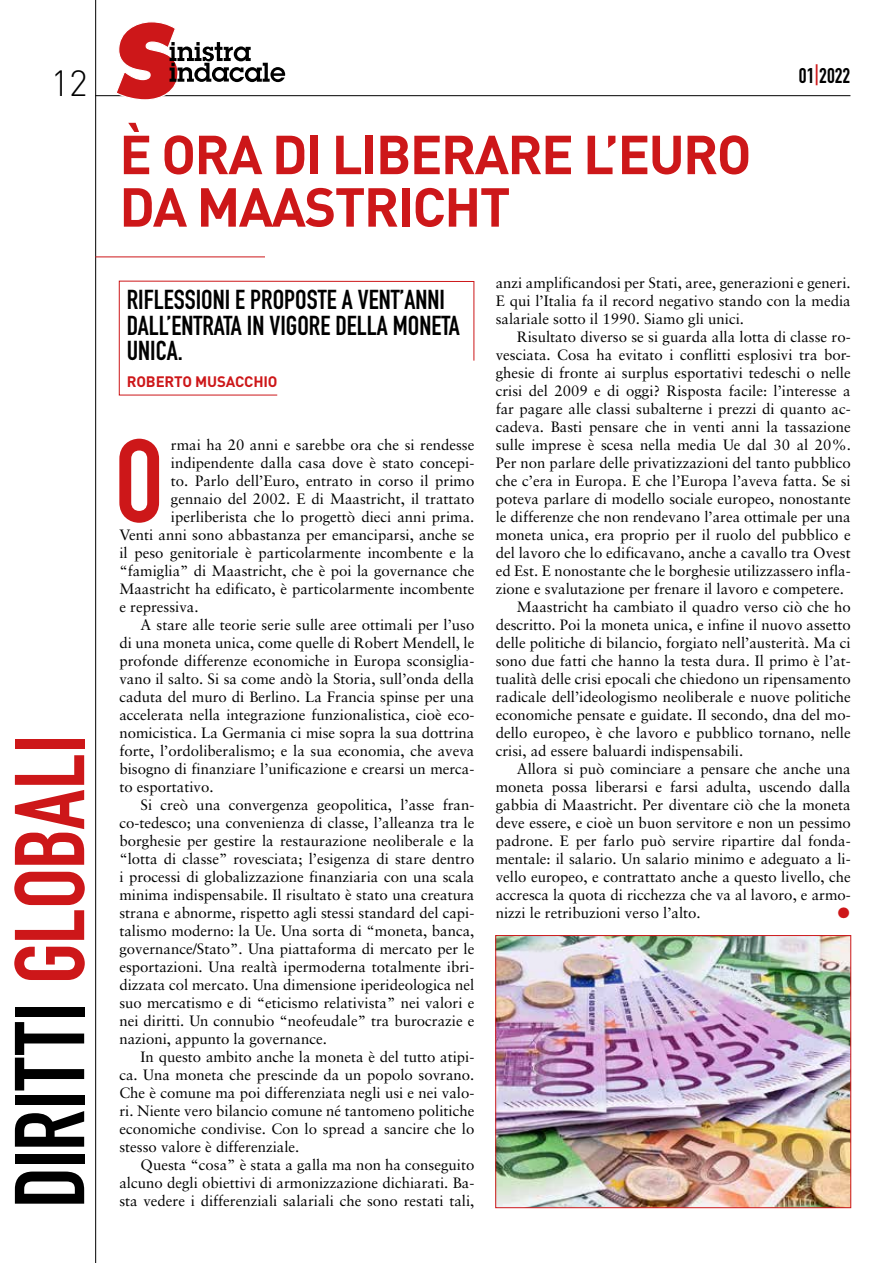
<style>
.page{position:relative;width:893px;height:1263px;background:#fff}
.page>*{position:absolute;margin:0;border:0;box-sizing:border-box;transform-origin:0 0}
.t1{font:116.1px "DIN Engschrift Std";color:#cd1719}
.t2{font:97.35px "DIN Engschrift Std";letter-spacing:-.005em;color:#000}
.t3{font:700 54px/52.5px "DIN";letter-spacing:-.03em;color:#cd1719}
.t4{font:300 36px "DIN";color:#000}
.t5{font:27px/25.5px "DIN Engschrift Std";color:#000}
.t6{font:21px "DIN Engschrift Std";color:#000}
.t7{font:15px/18px "Sabon";color:#000;text-align:justify}
.t8{font:700 15px "DIN";letter-spacing:-.01em;color:#cd1719}
.t9{font:15px "Zapf Dingbats";color:#cd1719}
.s1{color:#cd1719}
</style>
<div class="page">
<hr style="left:95px;top:95px;width:755px;height:1px;background:#000">
<svg style="left:115px;top:22px;width:170px;height:78px"></svg>
<hr style="left:95px;top:0;width:1px;height:1263px;background:#000">
<hr style="left:95px;top:256px;width:170px;height:1px;background:#cd1719">
<svg style="left:119px;top:280px;width:356px;height:116px"></svg>
<img style="left:497px;top:937px;width:352px;height:269px">
<div style="left:495px;top:935px;width:356px;height:273px;border:1px solid #cd1719"></div>
<h3 class="t4" style="left:51px;top:61px;width:39px">12</h3>
<h2 class="t2" style="left:-7px;top:1208px;width:475px;rotate:-90deg">DIRITTI <span class="s1">GLOBALI</span></h2>
<h3 class="t3" style="left:119px;top:126px;width:634px">È ORA DI LIBERARE L’EURO<br>DA MAASTRICHT</h3>
<h3 class="t6" style="left:799px;top:63px;width:53px">01<span class="s1">|</span>2022</h3>
<h3 class="t5" style="left:127px;top:287px;width:335px">RIFLESSIONI E PROPOSTE A VENT’ANNI<br>DALL’ENTRATA IN VIGORE DELLA MONETA<br>UNICA.</h3>
<p class="t8" style="left:127px;top:372px;width:152px">ROBERTO MUSACCHIO</p>
<h1 class="t1" style="left:114px;top:413px;width:51px">O</h1>
<p class="t7" style="left:171px;top:436px;width:305px">rmai ha 20 anni e sarebbe ora che si rendesse</p>
<p class="t7" style="left:171px;top:454px;width:305px">indipendente dalla casa dove è stato concepi-</p>
<p class="t7" style="left:171px;top:472px;width:305px">to. Parlo dell’Euro, entrato in corso il primo</p>
<p class="t7" style="left:171px;top:490px;width:305px">gennaio del 2002. E di Maastricht, il trattato</p>
<p class="t7" style="left:171px;top:508px;width:305px">iperliberista che lo progettò dieci anni prima.</p>
<p class="t7" style="left:119px;top:526px;width:357px">Venti anni sono abbastanza per emanciparsi, anche se</p>
<p class="t7" style="left:119px;top:544px;width:357px">il peso genitoriale è particolarmente incombente e la</p>
<p class="t7" style="left:119px;top:562px;width:356px">“famiglia” di Maastricht, che è poi la governance che</p>
<p class="t7" style="left:119px;top:580px;width:357px">Maastricht ha edificato, è particolarmente incombente</p>
<p class="t7" style="left:119px;top:598px;width:81px">e repressiva.</p>
<p class="t7" style="left:141px;top:616px;width:335px">A stare alle teorie serie sulle aree ottimali per l’uso</p>
<p class="t7" style="left:119px;top:634px;width:357px">di una moneta unica, come quelle di Robert Mendell, le</p>
<p class="t7" style="left:119px;top:652px;width:357px">profonde differenze economiche in Europa sconsiglia-</p>
<p class="t7" style="left:119px;top:670px;width:357px">vano il salto. Si sa come andò la Storia, sull’onda della</p>
<p class="t7" style="left:119px;top:688px;width:357px">caduta del muro di Berlino. La Francia spinse per una</p>
<p class="t7" style="left:119px;top:706px;width:357px">accelerata nella integrazione funzionalistica, cioè eco-</p>
<p class="t7" style="left:119px;top:724px;width:357px">nomicistica. La Germania ci mise sopra la sua dottrina</p>
<p class="t7" style="left:119px;top:742px;width:357px">forte, l’ordoliberalismo; e la sua economia, che aveva</p>
<p class="t7" style="left:119px;top:760px;width:357px">bisogno di finanziare l’unificazione e crearsi un merca-</p>
<p class="t7" style="left:119px;top:778px;width:96px">to esportativo.</p>
<p class="t7" style="left:141px;top:796px;width:335px">Si creò una convergenza geopolitica, l’asse fran-</p>
<p class="t7" style="left:119px;top:814px;width:357px">co-tedesco; una convenienza di classe, l’alleanza tra le</p>
<p class="t7" style="left:119px;top:832px;width:357px">borghesie per gestire la restaurazione neoliberale e la</p>
<p class="t7" style="left:119px;top:850px;width:357px">“lotta di classe” rovesciata; l’esigenza di stare dentro</p>
<p class="t7" style="left:119px;top:868px;width:357px">i processi di globalizzazione finanziaria con una scala</p>
<p class="t7" style="left:119px;top:886px;width:357px">minima indispensabile. Il risultato è stato una creatura</p>
<p class="t7" style="left:119px;top:904px;width:357px">strana e abnorme, rispetto agli stessi standard del capi-</p>
<p class="t7" style="left:119px;top:922px;width:357px">talismo moderno: la Ue. Una sorta di “moneta, banca,</p>
<p class="t7" style="left:119px;top:940px;width:357px">governance/Stato”. Una piattaforma di mercato per le</p>
<p class="t7" style="left:119px;top:958px;width:357px">esportazioni. Una realtà ipermoderna totalmente ibri-</p>
<p class="t7" style="left:119px;top:976px;width:357px">dizzata col mercato. Una dimensione iperideologica nel</p>
<p class="t7" style="left:119px;top:994px;width:357px">suo mercatismo e di “eticismo relativista” nei valori e</p>
<p class="t7" style="left:119px;top:1012px;width:357px">nei diritti. Un connubio “neofeudale” tra burocrazie e</p>
<p class="t7" style="left:119px;top:1030px;width:209px">nazioni, appunto la governance.</p>
<p class="t7" style="left:141px;top:1048px;width:335px">In questo ambito anche la moneta è del tutto atipi-</p>
<p class="t7" style="left:119px;top:1066px;width:357px">ca. Una moneta che prescinde da un popolo sovrano.</p>
<p class="t7" style="left:119px;top:1084px;width:357px">Che è comune ma poi differenziata negli usi e nei valo-</p>
<p class="t7" style="left:119px;top:1102px;width:357px">ri. Niente vero bilancio comune né tantomeno politiche</p>
<p class="t7" style="left:119px;top:1120px;width:357px">economiche condivise. Con lo spread a sancire che lo</p>
<p class="t7" style="left:119px;top:1138px;width:181px">stesso valore è differenziale.</p>
<p class="t7" style="left:141px;top:1156px;width:335px">Questa “cosa” è stata a galla ma non ha conseguito</p>
<p class="t7" style="left:119px;top:1174px;width:357px">alcuno degli obiettivi di armonizzazione dichiarati. Ba-</p>
<p class="t7" style="left:119px;top:1192px;width:357px">sta vedere i differenziali salariali che sono restati tali,</p>
<p class="t7" style="left:496px;top:274px;width:357px">anzi amplificandosi per Stati, aree, generazioni e generi.<br>E qui l’Italia fa il record negativo stando con la media salariale sotto il 1990. Siamo gli unici.</p>
<p class="t7" style="left:517px;top:328px;width:335px">Risultato diverso se si guarda alla lotta di classe ro-</p>
<p class="t7" style="left:496px;top:346px;width:357px">vesciata. Cosa ha evitato i conflitti esplosivi tra bor-</p>
<p class="t7" style="left:496px;top:364px;width:357px">ghesie di fronte ai surplus esportativi tedeschi o nelle</p>
<p class="t7" style="left:496px;top:382px;width:357px">crisi del 2009 e di oggi? Risposta facile: l’interesse a</p>
<p class="t7" style="left:496px;top:400px;width:357px">far pagare alle classi subalterne i prezzi di quanto ac-</p>
<p class="t7" style="left:496px;top:418px;width:357px">cadeva. Basti pensare che in venti anni la tassazione</p>
<p class="t7" style="left:496px;top:436px;width:357px">sulle imprese è scesa nella media Ue dal 30 al 20%.</p>
<p class="t7" style="left:496px;top:454px;width:357px">Per non parlare delle privatizzazioni del tanto pubblico</p>
<p class="t7" style="left:496px;top:472px;width:356px">che c’era in Europa. E che l’Europa l’aveva fatta. Se si</p>
<p class="t7" style="left:496px;top:490px;width:357px">poteva parlare di modello sociale europeo, nonostante</p>
<p class="t7" style="left:496px;top:508px;width:357px">le differenze che non rendevano l’area ottimale per una</p>
<p class="t7" style="left:496px;top:526px;width:356px">moneta unica, era proprio per il ruolo del pubblico e</p>
<p class="t7" style="left:496px;top:544px;width:356px">del lavoro che lo edificavano, anche a cavallo tra Ovest</p>
<p class="t7" style="left:496px;top:562px;width:357px">ed Est. E nonostante che le borghesie utilizzassero infla-</p>
<p class="t7" style="left:496px;top:580px;width:350px">zione e svalutazione per frenare il lavoro e competere.</p>
<p class="t7" style="left:517px;top:598px;width:335px">Maastricht ha cambiato il quadro verso ciò che ho</p>
<p class="t7" style="left:496px;top:616px;width:357px">descritto. Poi la moneta unica, e infine il nuovo assetto</p>
<p class="t7" style="left:496px;top:634px;width:357px">delle politiche di bilancio, forgiato nell’austerità. Ma ci</p>
<p class="t7" style="left:496px;top:652px;width:357px">sono due fatti che hanno la testa dura. Il primo è l’at-</p>
<p class="t7" style="left:496px;top:670px;width:357px">tualità delle crisi epocali che chiedono un ripensamento</p>
<p class="t7" style="left:496px;top:688px;width:357px">radicale dell’ideologismo neoliberale e nuove politiche</p>
<p class="t7" style="left:496px;top:706px;width:357px">economiche pensate e guidate. Il secondo, dna del mo-</p>
<p class="t7" style="left:496px;top:724px;width:356px">dello europeo, è che lavoro e pubblico tornano, nelle</p>
<p class="t7" style="left:496px;top:742px;width:249px">crisi, ad essere baluardi indispensabili.</p>
<p class="t7" style="left:517px;top:760px;width:335px">Allora si può cominciare a pensare che anche una</p>
<p class="t7" style="left:496px;top:778px;width:357px">moneta possa liberarsi e farsi adulta, uscendo dalla</p>
<p class="t7" style="left:496px;top:796px;width:356px">gabbia di Maastricht. Per diventare ciò che la moneta</p>
<p class="t7" style="left:496px;top:814px;width:357px">deve essere, e cioè un buon servitore e non un pessimo</p>
<p class="t7" style="left:496px;top:832px;width:357px">padrone. E per farlo può servire ripartire dal fonda-</p>
<p class="t7" style="left:496px;top:850px;width:357px">mentale: il salario. Un salario minimo e adeguato a li-</p>
<p class="t7" style="left:496px;top:868px;width:357px">vello europeo, e contrattato anche a questo livello, che</p>
<p class="t7" style="left:496px;top:886px;width:357px">accresca la quota di ricchezza che va al lavoro, e armo-</p>
<p class="t7" style="left:496px;top:904px;width:207px">nizzi le retribuzioni verso l’alto.</p>
<p class="t9" style="left:838px;top:906px;width:13px">●</p>
</div>
